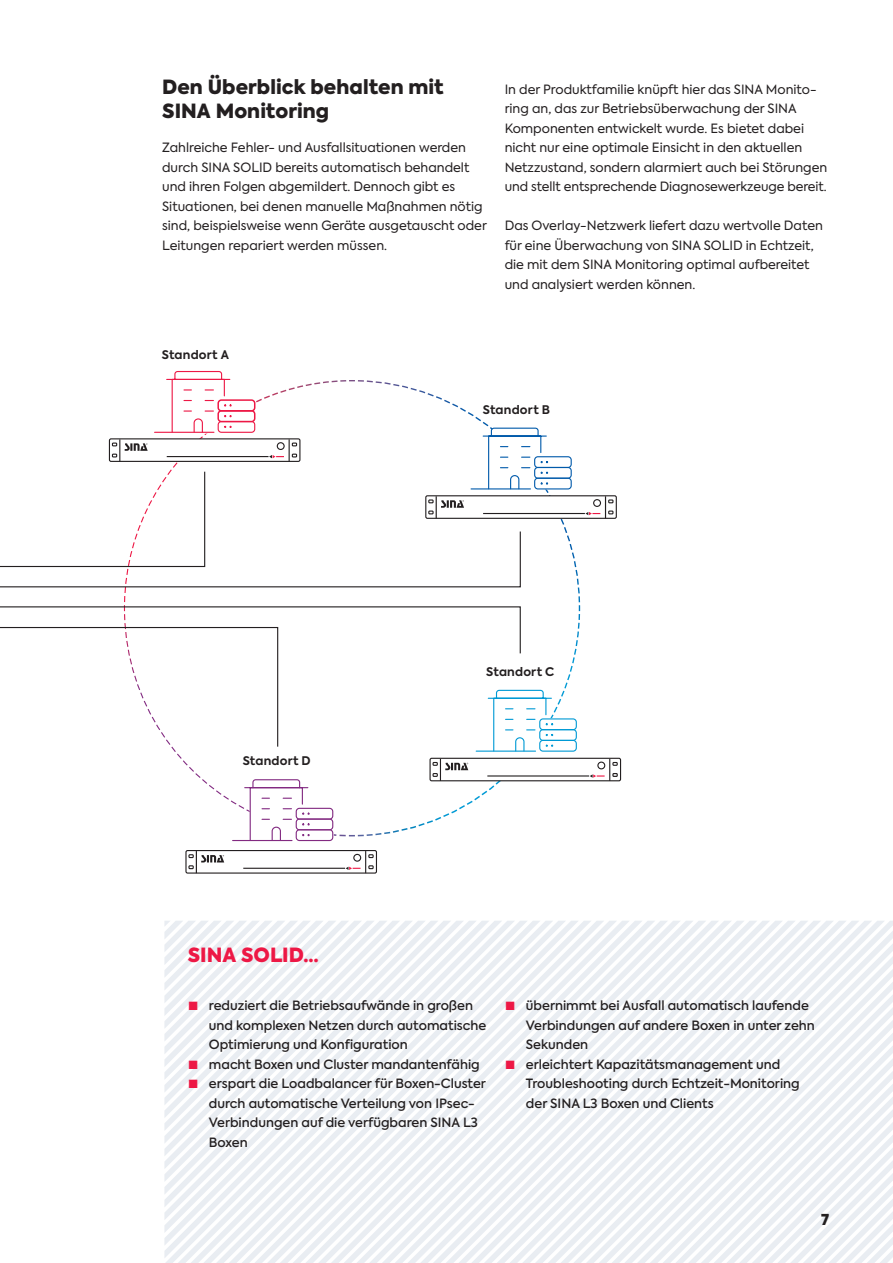
<style>
.page{position:relative;width:893px;height:1263px;background:#fff}
.page>*{position:absolute;margin:0;border:0;box-sizing:border-box;transform-origin:0 0}
.Zwischenheadline_1_13pt{font:900 19.5px/24px "Axiforma";letter-spacing:.005em;color:#231f20}
.Schraffur_Zwischenheadline_1_13pt{font:900 19.5px "Axiforma";color:#ed1845}
.t1{font:900 15px "Axiforma";color:#231f20}
.Fließtext{font:12.75px/19.5px "Axiforma";color:#231f20}
.t2{font:500 12.75px/19.5px "Axiforma";color:#231f20}
.t3{font:700 11.85px "Axiforma";letter-spacing:.015em;color:#231f20}
.s1{font-family:"Arial";font-weight:700;font-size:18px;color:#ed1845}
</style>
<div class="page">
<svg style="left:164px;top:921px;width:729px;height:342px"></svg>
<div style="left:185px;top:850px;width:192px;height:24px;border:1px solid #231f20;border-radius:2px"></div>
<hr style="left:243px;top:868px;width:102px;height:1px;background:#231f20">
<svg style="left:188px;top:851px;width:36px;height:22px"></svg>
<svg style="left:346px;top:851px;width:28px;height:22px"></svg>
<svg style="left:0;top:371px;width:618px;height:471px"></svg>
<p class="Zwischenheadline_1_13pt" style="left:162px;top:75px;width:283px">Den Überblick behalten mit<br>SINA Monitoring</p>
<p class="Fließtext" style="left:162px;top:138px;width:326px">Zahlreiche Fehler- und Ausfallsituationen werden durch SINA SOLID bereits automatisch behandelt und ihren Folgen abgemildert. Dennoch gibt es Situationen, bei denen manuelle Maßnahmen nötig sind, beispielsweise wenn Geräte ausgetauscht oder Leitungen repariert werden müssen.</p>
<p class="Fließtext" style="left:505px;top:79px;width:324px">In der Produktfamilie knüpft hier das SINA Monito&shy;ring an, das zur Betriebsüberwachung der SINA Komponenten entwickelt wurde. Es bietet dabei nicht nur eine optimale Einsicht in den aktuellen Netzzustand, sondern alarmiert auch bei Störungen und stellt entsprechende Diagnosewerkzeuge bereit.</p>
<p class="Fließtext" style="left:505px;top:216px;width:320px">Das Overlay-Netzwerk liefert dazu wertvolle Daten für eine Überwachung von SINA SOLID in Echtzeit, die mit dem SINA Monitoring optimal aufbereitet und analysiert werden können.</p>
<p class="t3" style="left:162px;top:347px;width:69px">Standort A</p>
<p class="t3" style="left:483px;top:401px;width:69px">Standort B</p>
<p class="t3" style="left:243px;top:753px;width:69px">Standort D</p>
<p class="t3" style="left:486px;top:664px;width:69px">Standort C</p>
<p class="Schraffur_Zwischenheadline_1_13pt" style="left:188px;top:941px;width:133px">SINA SOLID…</p>
<p class="t2" style="left:209px;top:996px;width:279px;text-indent:-21px"><span class="s1">■</span> reduziert die Betriebsaufwände in großen und komplexen Netzen durch automatische<br>Optimierung und Konfiguration</p>
<p class="t2" style="left:188px;top:1054px;width:294px"><span class="s1">■</span> macht Boxen und Cluster mandantenfähig</p>
<p class="t2" style="left:209px;top:1074px;width:279px;text-indent:-21px"><span class="s1">■</span> erspart die Loadbalancer für Boxen-Cluster durch automatische Verteilung von IPsec-Verbindungen auf die verfügbaren SINA L3<br>Boxen</p>
<p class="t2" style="left:526px;top:996px;width:290px;text-indent:-21px"><span class="s1">■</span> übernimmt bei Ausfall automatisch laufende<br>Verbindungen auf andere Boxen in unter zehn<br>Sekunden</p>
<p class="t2" style="left:526px;top:1054px;width:275px;text-indent:-21px"><span class="s1">■</span> erleichtert Kapazitätsmanagement und<br>Troubleshooting durch Echtzeit-Monitoring der SINA L3 Boxen und Clients</p>
<p class="t1" style="left:821px;top:1209px;width:10px">7</p>
</div>
